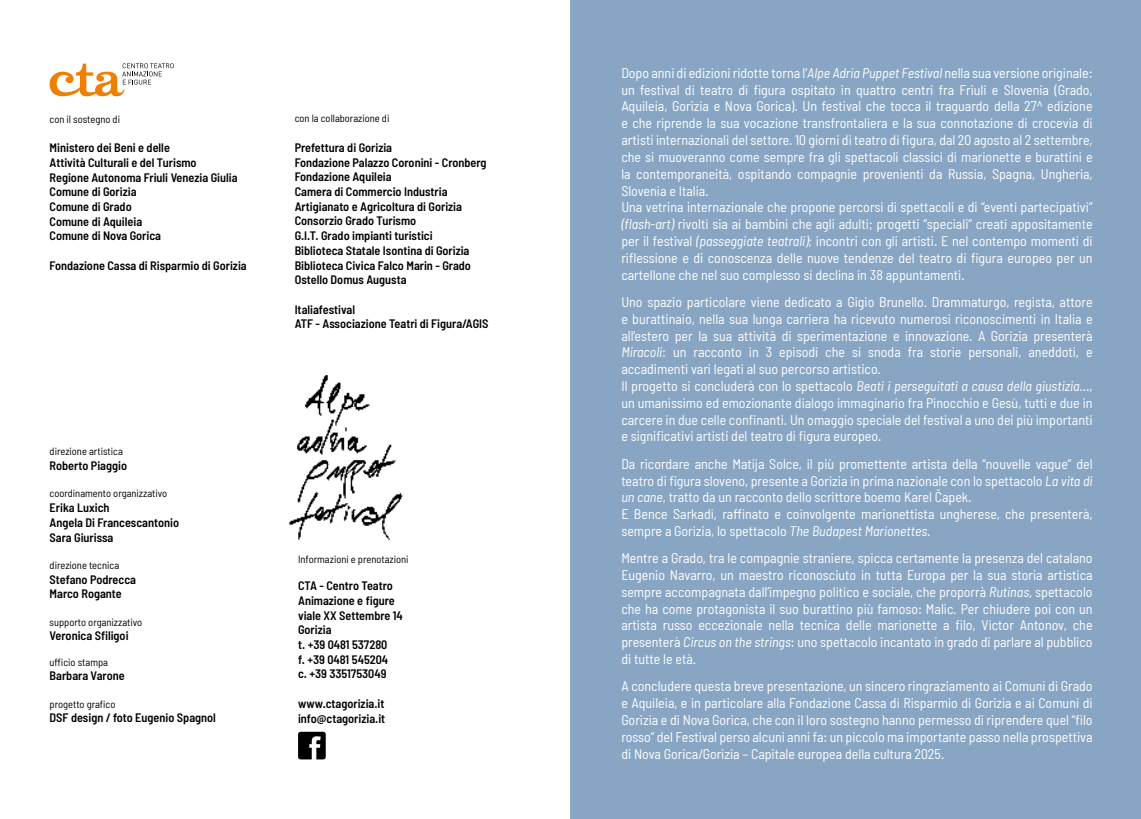
<style>
.page{position:relative;width:1141px;height:819px;background:#fff}
.page>*{position:absolute;margin:0;border:0;box-sizing:border-box;transform-origin:0 0}
.t1{font:semi-condensed 14px/16.8px "Barlow";color:#fff}
.t2{font:600 semi-condensed 12.25px/14.7px "Barlow";color:#000}
.t3{font:semi-condensed 10.5px "Barlow";color:#000}
.s1{font-style:italic}
</style>
<div class="page">
<div style="left:570px;top:0;width:571px;height:819px;background:#88a6c4"></div>
<svg style="left:298px;top:731px;width:28px;height:28px"></svg>
<svg style="left:50px;top:63px;width:124px;height:33px"></svg>
<img style="left:304px;top:375px;width:65px;height:39px">
<img style="left:298px;top:414px;width:61px;height:29px">
<img style="left:296px;top:443px;width:101px;height:47px">
<img style="left:289px;top:490px;width:114px;height:50px">
<p class="t3" style="left:50px;top:112px;width:72px">con il sostegno di</p>
<p class="t2" style="left:50px;top:140px;width:189px">Ministero dei Beni e delle<br>Attività Culturali e del Turismo<br>Regione Autonoma Friuli Venezia Giulia<br>Comune di Gorizia<br>Comune di Grado<br>Comune di Aquileia<br>Comune di Nova Gorica</p>
<p class="t2" style="left:50px;top:258px;width:199px">Fondazione Cassa di Risparmio di Gorizia</p>
<p class="t3" style="left:50px;top:445px;width:75px">direzione artistica</p>
<p class="t2" style="left:50px;top:458px;width:79px">Roberto Piaggio</p>
<p class="t3" style="left:50px;top:487px;width:119px">coordinamento organizzativo</p>
<p class="t2" style="left:50px;top:500px;width:131px">Erika Luxich<br>Angela Di Francescantonio<br>Sara Giurissa</p>
<p class="t3" style="left:50px;top:558px;width:71px">direzione tecnica</p>
<p class="t2" style="left:50px;top:571px;width:88px">Stefano Podrecca<br>Marco Rogante</p>
<p class="t3" style="left:50px;top:615px;width:94px">supporto organizzativo</p>
<p class="t2" style="left:50px;top:628px;width:80px">Veronica Sfiligoi</p>
<p class="t3" style="left:50px;top:655px;width:60px">ufficio stampa</p>
<p class="t2" style="left:50px;top:668px;width:77px">Barbara Varone</p>
<p class="t3" style="left:50px;top:697px;width:67px">progetto grafico</p>
<p class="t2" style="left:50px;top:710px;width:168px">DSF design / foto Eugenio Spagnol</p>
<p class="t3" style="left:295px;top:112px;width:96px">con la collaborazione di</p>
<p class="t2" style="left:295px;top:140px;width:193px">Prefettura di Gorizia<br>Fondazione Palazzo Coronini - Cronberg<br>Fondazione Aquileia<br>Camera di Commercio Industria<br>Artigianato e Agricoltura di Gorizia<br>Consorzio Grado Turismo<br>G.I.T. Grado impianti turistici<br>Biblioteca Statale Isontina di Gorizia<br>Biblioteca Civica Falco Marin - Grado<br>Ostello Domus Augusta</p>
<p class="t2" style="left:295px;top:301px;width:195px">Italiafestival<br>ATF - Associazione Teatri di Figura/AGIS</p>
<p class="t3" style="left:298px;top:552px;width:112px">Informazioni e prenotazioni</p>
<p class="t2" style="left:298px;top:578px;width:106px">CTA - Centro Teatro<br>Animazione e figure viale XX Settembre 14<br>Gorizia<br>t. +39 0481 537280<br>f. +39 0481 545204<br>c. +39 3351753049</p>
<p class="t2" style="left:298px;top:695px;width:89px">www.ctagorizia.it info@ctagorizia.it</p>
<p class="t1" style="left:621px;top:64px;width:473px">Dopo anni di edizioni ridotte torna l’<span class="s1">Alpe Adria Puppet Festival</span> nella sua versione originale: un festival di teatro di figura ospitato in quattro centri fra Friuli e Slovenia (Grado, Aquileia, Gorizia e Nova Gorica). Un festival che tocca il traguardo della 27^ edizione e che riprende la sua vocazione transfrontaliera e la sua connotazione di crocevia di artisti internazionali del settore. 10 giorni di teatro di figura, dal 20 agosto al 2 settembre, che si muoveranno come sempre fra gli spettacoli classici di marionette e burattini e la contemporaneità, ospitando compagnie provenienti da Russia, Spagna, Ungheria, Slovenia e Italia.<br>Una vetrina internazionale che propone percorsi di spettacoli e di “eventi partecipativi” <span class="s1">(flash-art)</span> rivolti sia ai bambini che agli adulti; progetti “speciali” creati appositamente per il festival <span class="s1">(passeggiate teatrali)</span>; incontri con gli artisti. E nel contempo momenti di riflessione e di conoscenza delle nuove tendenze del teatro di figura europeo per un cartellone che nel suo complesso si declina in 38 appuntamenti.</p>
<p class="t1" style="left:621px;top:293px;width:473px">Uno spazio particolare viene dedicato a Gigio Brunello. Drammaturgo, regista, attore e burattinaio, nella sua lunga carriera ha ricevuto numerosi riconoscimenti in Italia e all’estero per la sua attività di sperimentazione e innovazione. A Gorizia presenterà <span class="s1">Miracoli</span>: un racconto in 3 episodi che si snoda fra storie personali, aneddoti, e accadimenti vari legati al suo percorso artistico.<br>Il progetto si concluderà con lo spettacolo <span class="s1">Beati i perseguitati a causa della giustizia…</span>, un umanissimo ed emozionante dialogo immaginario fra Pinocchio e Gesù, tutti e due in carcere in due celle confinanti. Un omaggio speciale del festival a uno dei più importanti e significativi artisti del teatro di figura europeo.</p>
<p class="t1" style="left:621px;top:455px;width:473px">Da ricordare anche Matija Solce, il più promettente artista della “nouvelle vague” del teatro di figura sloveno, presente a Gorizia in prima nazionale con lo spettacolo <span class="s1">La vita di un cane</span>, tratto da un racconto dello scrittore boemo Karel Čapek.<br>E Bence Sarkadi, raffinato e coinvolgente marionettista ungherese, che presenterà, sempre a Gorizia, lo spettacolo <span class="s1">The Budapest Marionettes</span>.</p>
<p class="t1" style="left:621px;top:549px;width:473px;text-align:justify">Mentre a Grado, tra le compagnie straniere, spicca certamente la presenza del catalano Eugenio Navarro, un maestro riconosciuto in tutta Europa per la sua storia artistica sempre accompagnata dall’impegno politico e sociale, che proporrà <span class="s1">Rutinas</span>, spettacolo che ha come protagonista il suo burattino più famoso: Malic. Per chiudere poi con un artista russo eccezionale nella tecnica delle marionette a filo, Victor Antonov, che presenterà <span class="s1">Circus on the strings</span>: uno spettacolo incantato in grado di parlare al pubblico di tutte le età.</p>
<p class="t1" style="left:621px;top:677px;width:473px;text-align:justify">A concludere questa breve presentazione, un sincero ringraziamento ai Comuni di Grado e Aquileia, e in particolare alla Fondazione Cassa di Risparmio di Gorizia e ai Comuni di Gorizia e di Nova Gorica, che con il loro sostegno hanno permesso di riprendere quel “filo rosso” del Festival perso alcuni anni fa: un piccolo ma importante passo nella prospettiva di Nova Gorica/Gorizia – Capitale europea della cultura 2025.</p>
</div>
